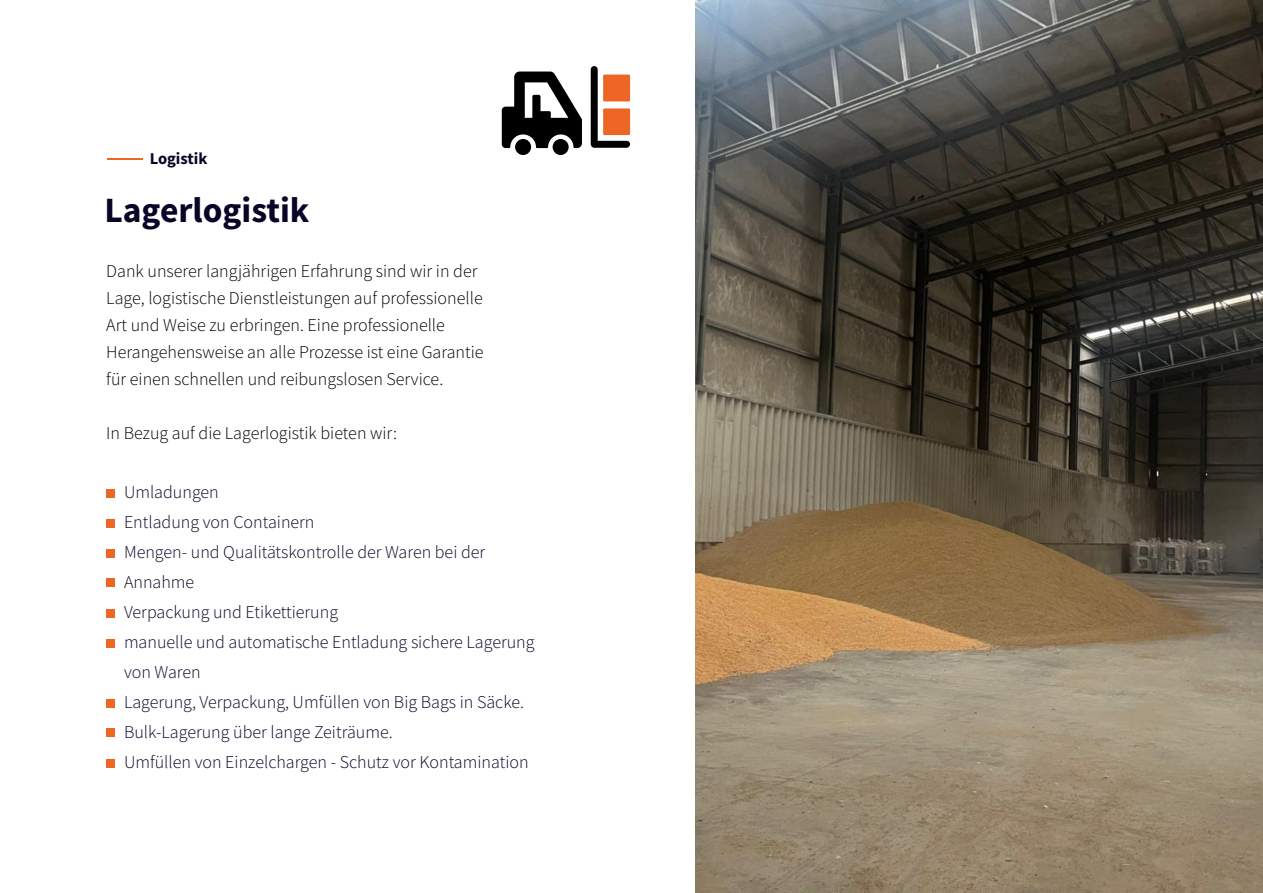
<style>
.page{position:relative;width:1263px;height:893px;background:#fff}
.page>*{position:absolute;margin:0;border:0;box-sizing:border-box;transform-origin:0 0}
.t1{font:700 35.55px "Source Sans Pro";color:#0a0526}
.t2{font:300 18px/30px "Source Sans Pro";color:#0a0526}
.t3{font:300 18px/27px "Source Sans Pro";color:#000}
.t4{font:700 16.5px "Source Sans Pro";color:#0a0526}
</style>
<div class="page">
<hr style="left:107px;top:158px;width:36px;height:2px;background:#ed6623">
<div style="left:553px;top:139px;width:16px;height:16px;background:#000;border-radius:50%"></div>
<div style="left:515px;top:139px;width:16px;height:16px;background:#000;border-radius:50%"></div>
<svg style="left:591px;top:66px;width:39px;height:82px"></svg>
<svg style="left:502px;top:72px;width:80px;height:76px"></svg>
<div style="left:603px;top:108px;width:27px;height:27px;background:#ed6623;border-radius:2px"></div>
<div style="left:603px;top:75px;width:27px;height:26px;background:#ed6623;border-radius:2px"></div>
<div style="left:106px;top:519px;width:9px;height:9px;background:#ed6623"></div>
<div style="left:106px;top:549px;width:9px;height:8px;background:#ed6623"></div>
<div style="left:106px;top:579px;width:9px;height:8px;background:#ed6623"></div>
<div style="left:106px;top:609px;width:9px;height:9px;background:#ed6623"></div>
<div style="left:106px;top:639px;width:9px;height:9px;background:#ed6623"></div>
<div style="left:106px;top:699px;width:9px;height:8px;background:#ed6623"></div>
<div style="left:106px;top:729px;width:9px;height:8px;background:#ed6623"></div>
<div style="left:106px;top:760px;width:9px;height:8px;background:#ed6623"></div>
<div style="left:106px;top:489px;width:9px;height:9px;background:#ed6623"></div>
<img style="left:696px;top:0;width:567px;height:893px">
<p class="t4" style="left:150px;top:151px;width:59px">Logistik</p>
<h1 class="t1" style="left:104px;top:195px;width:206px">Lagerlogistik</h1>
<p class="t3" style="left:106px;top:259px;width:379px">Dank unserer langjährigen Erfahrung sind wir in der Lage, logistische Dienstleistungen auf professionelle Art und Weise zu erbringen. Eine professionelle Herangehensweise an alle Prozesse ist eine Garantie für einen schnellen und reibungslosen Service.</p>
<p class="t3" style="left:106px;top:421px;width:292px">In Bezug auf die Lagerlogistik bieten wir:</p>
<p class="t2" style="left:124px;top:479px;width:412px">Umladungen<br>Entladung von Containern<br>Mengen- und Qualitätskontrolle der Waren bei der Annahme<br>Verpackung und Etikettierung<br>manuelle und automatische Entladung sichere Lagerung von Waren<br>Lagerung, Verpackung, Umfüllen von Big Bags in Säcke.<br>Bulk-Lagerung über lange Zeiträume.<br>Umfüllen von Einzelchargen - Schutz vor Kontamination</p>
</div>
